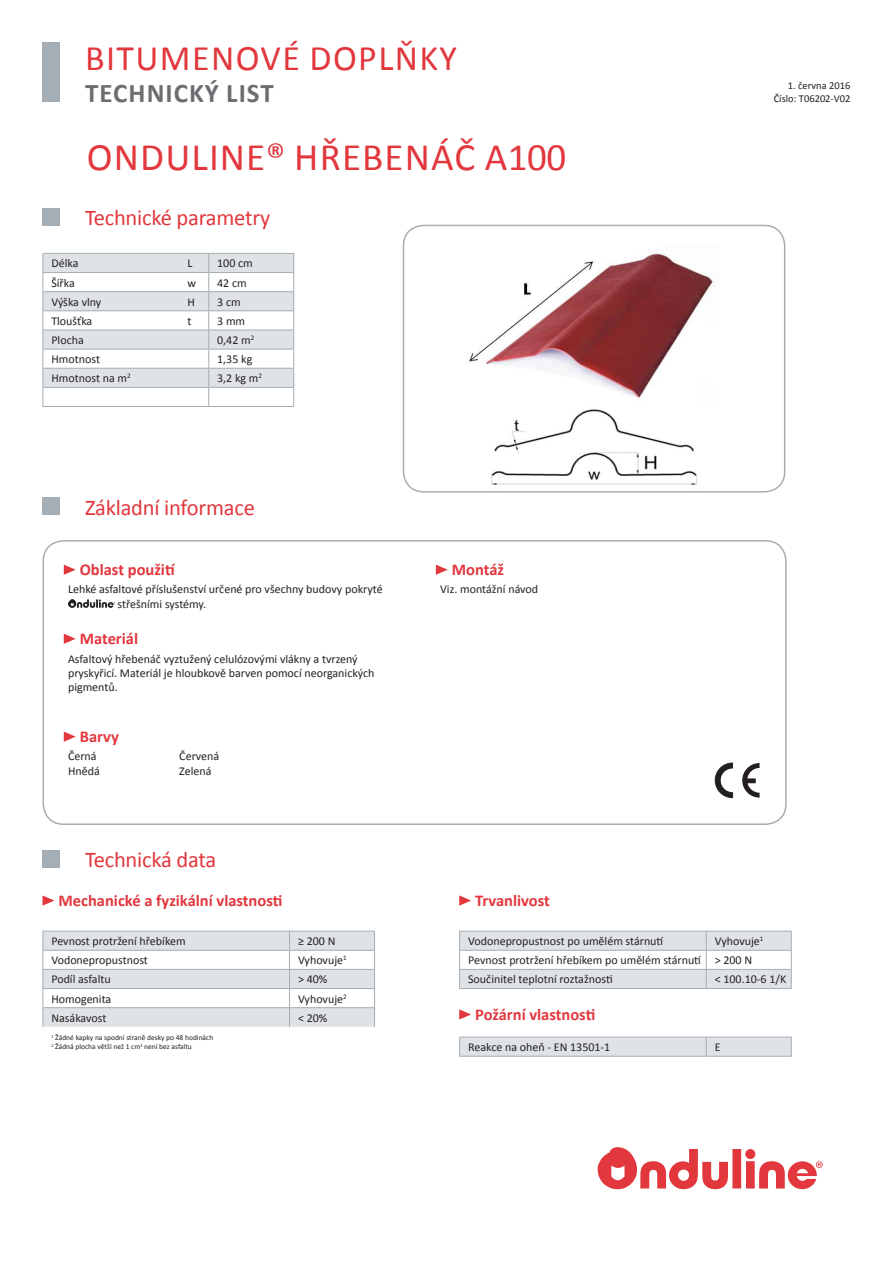
<style>
.page{position:relative;width:893px;height:1263px;background:#fff}
.page>*{position:absolute;margin:0;border:0;box-sizing:border-box;transform-origin:0 0}
.t1{font:39px "Calibri";letter-spacing:.03em;color:#e1373d}
.t2{font:36px "Calibri";letter-spacing:.04em;color:#e1373d}
.t3{font:700 27px "Calibri";letter-spacing:.04em;color:#6c6d70}
.t4{font:22.5px "Calibri";letter-spacing:-.01em;color:#e1373d}
.t5{font:700 16.5px "Calibri";color:#e1373d}
.t6{font:12px/14.4px "Calibri";color:#231f20}
.t7{font:10.5px "Calibri";color:#231f20}
.t8{font:7.5px "Calibri";color:#231f20}
</style>
<div class="page">
<div style="left:43px;top:43px;width:17px;height:59px;background:#a5aeb4"></div>
<div style="left:43px;top:208px;width:17px;height:17px;background:#a5aeb4"></div>
<div style="left:43px;top:498px;width:17px;height:17px;background:#a5aeb4"></div>
<div style="left:43px;top:850px;width:17px;height:17px;background:#a5aeb4"></div>
<svg style="left:43px;top:253px;width:251px;height:153px"></svg>
<hr style="left:43px;top:406px;width:136px;height:1px;background:#a5aeb4">
<hr style="left:179px;top:406px;width:30px;height:1px;background:#a5aeb4">
<hr style="left:209px;top:406px;width:85px;height:1px;background:#a5aeb4">
<img style="left:469px;top:252px;width:246px;height:233px">
<div style="left:403px;top:225px;width:382px;height:268px;border:2px solid #a5aeb4;border-radius:21px"></div>
<div style="left:43px;top:540px;width:744px;height:285px;border:2px solid #a5aeb4;border-radius:21px"></div>
<svg style="left:64px;top:565px;width:12px;height:10px"></svg>
<svg style="left:68px;top:599px;width:47px;height:9px"></svg>
<svg style="left:64px;top:634px;width:12px;height:10px"></svg>
<svg style="left:64px;top:731px;width:12px;height:11px"></svg>
<svg style="left:436px;top:565px;width:12px;height:10px"></svg>
<svg style="left:43px;top:895px;width:11px;height:11px"></svg>
<svg style="left:459px;top:895px;width:12px;height:11px"></svg>
<svg style="left:459px;top:1009px;width:12px;height:10px"></svg>
<svg style="left:714px;top:762px;width:19px;height:36px"></svg>
<svg style="left:742px;top:763px;width:18px;height:35px"></svg>
<svg style="left:597px;top:1147px;width:226px;height:42px"></svg>
<svg style="left:43px;top:931px;width:332px;height:96px"></svg>
<svg style="left:459px;top:931px;width:333px;height:57px"></svg>
<hr style="left:459px;top:988px;width:247px;height:1px;background:#a5aeb4">
<hr style="left:706px;top:988px;width:86px;height:1px;background:#a5aeb4">
<svg style="left:459px;top:1037px;width:333px;height:19px;background:#dce0e3"></svg>
<hr style="left:459px;top:1056px;width:247px;height:1px;background:#a5aeb4">
<hr style="left:706px;top:1056px;width:86px;height:1px;background:#a5aeb4">
<p class="t2" style="left:85px;top:35px;width:374px">BITUMENOVÉ DOPLŇKY</p>
<p class="t3" style="left:85px;top:76px;width:190px">TECHNICKÝ LIST</p>
<p class="t1" style="left:87px;top:132px;width:481px">ONDULINE® HŘEBENÁČ A100</p>
<p class="t4" style="left:85px;top:204px;width:187px">Technické parametry</p>
<p class="t6" style="left:51px;top:256px;width:29px">Délka</p>
<p class="t6" style="left:187px;top:256px;width:7px">L</p>
<p class="t6" style="left:217px;top:256px;width:37px">100 cm</p>
<p class="t6" style="left:51px;top:275px;width:25px">Šířka</p>
<p class="t6" style="left:187px;top:275px;width:10px">w</p>
<p class="t6" style="left:217px;top:275px;width:31px">42 cm</p>
<p class="t6" style="left:51px;top:295px;width:52px">Výška vlny</p>
<p class="t6" style="left:187px;top:295px;width:9px">H</p>
<p class="t6" style="left:217px;top:295px;width:25px">3 cm</p>
<p class="t6" style="left:51px;top:314px;width:42px">Tloušťka</p>
<p class="t6" style="left:187px;top:314px;width:6px">t</p>
<p class="t6" style="left:217px;top:314px;width:29px">3 mm</p>
<p class="t6" style="left:51px;top:333px;width:34px">Plocha</p>
<p class="t6" style="left:217px;top:333px;width:39px">0,42 m<sup>2</sup></p>
<p class="t6" style="left:51px;top:352px;width:50px">Hmotnost</p>
<p class="t6" style="left:217px;top:352px;width:37px">1,35 kg</p>
<p class="t6" style="left:51px;top:371px;width:81px">Hmotnost na m<sup>2</sup></p>
<p class="t6" style="left:217px;top:371px;width:46px">3,2 kg m<sup>2</sup></p>
<p class="t4" style="left:85px;top:493px;width:171px">Základní informace</p>
<p class="t5" style="left:80px;top:559px;width:97px">Oblast použití</p>
<p class="t6" style="left:118px;top:582px;width:267px;text-indent:-50px">Lehké asfaltové příslušenství určené pro všechny budovy pokryté střešními systémy.</p>
<p class="t5" style="left:80px;top:628px;width:60px">Materiál</p>
<p class="t6" style="left:68px;top:651px;width:308px">Asfaltový hřebenáč vyztužený celulózovými vlákny a tvrzený pryskyřicí. Materiál je hloubkově barven pomocí neorganických pigmentů.</p>
<p class="t5" style="left:80px;top:726px;width:41px">Barvy</p>
<p class="t6" style="left:68px;top:749px;width:30px">Černá</p>
<p class="t6" style="left:179px;top:749px;width:41px">Červená</p>
<p class="t6" style="left:68px;top:764px;width:33px">Hnědá</p>
<p class="t6" style="left:179px;top:764px;width:34px">Zelená</p>
<p class="t4" style="left:85px;top:845px;width:133px">Technická data</p>
<p class="t5" style="left:452px;top:559px;width:54px">Montáž</p>
<p class="t6" style="left:440px;top:582px;width:100px">Viz. montážní návod</p>
<p class="t5" style="left:58px;top:890px;width:225px">Mechanické a fyzikální vlastnosti</p>
<p class="t5" style="left:475px;top:890px;width:76px">Trvanlivost</p>
<p class="t7" style="left:788px;top:78px;width:64px">1. června 2016</p>
<p class="t7" style="left:774px;top:92px;width:78px">Číslo: T06202-V02</p>
<p class="t6" style="left:51px;top:934px;width:136px">Pevnost protržení hřebíkem</p>
<p class="t6" style="left:298px;top:934px;width:39px">≥ 200 N</p>
<p class="t6" style="left:51px;top:953px;width:98px">Vodonepropustnost</p>
<p class="t6" style="left:298px;top:953px;width:50px">Vyhovuje<sup>1</sup></p>
<p class="t6" style="left:51px;top:972px;width:61px">Podíl asfaltu</p>
<p class="t6" style="left:298px;top:972px;width:31px">&gt; 40%</p>
<p class="t6" style="left:51px;top:991px;width:61px">Homogenita</p>
<p class="t6" style="left:298px;top:991px;width:50px">Vyhovuje<sup>2</sup></p>
<p class="t6" style="left:51px;top:1010px;width:56px">Nasákavost</p>
<p class="t6" style="left:298px;top:1010px;width:31px">&lt; 20%</p>
<p class="t8" style="left:51px;top:1033px;width:163px"><sup>1</sup> Žádné kapky na spodní straně desky po 48 hodinách</p>
<p class="t8" style="left:51px;top:1042px;width:142px"><sup>2</sup> Žádná plocha větší než 1 cm<sup>2</sup> není bez asfaltu</p>
<p class="t6" style="left:468px;top:934px;width:197px">Vodonepropustnost po umělém stárnutí</p>
<p class="t6" style="left:715px;top:934px;width:50px">Vyhovuje<sup>1</sup></p>
<p class="t6" style="left:468px;top:953px;width:234px">Pevnost protržení hřebíkem po umělém stárnutí</p>
<p class="t6" style="left:715px;top:953px;width:39px">&gt; 200 N</p>
<p class="t6" style="left:468px;top:972px;width:146px">Součinitel teplotní roztažnosti</p>
<p class="t6" style="left:715px;top:972px;width:73px">&lt; 100.10-6 1/K</p>
<p class="t5" style="left:475px;top:1003px;width:122px">Požární vlastnosti</p>
<p class="t6" style="left:468px;top:1040px;width:144px">Reakce na oheň - EN 13501-1</p>
<p class="t6" style="left:715px;top:1040px;width:7px">E</p>
</div>
